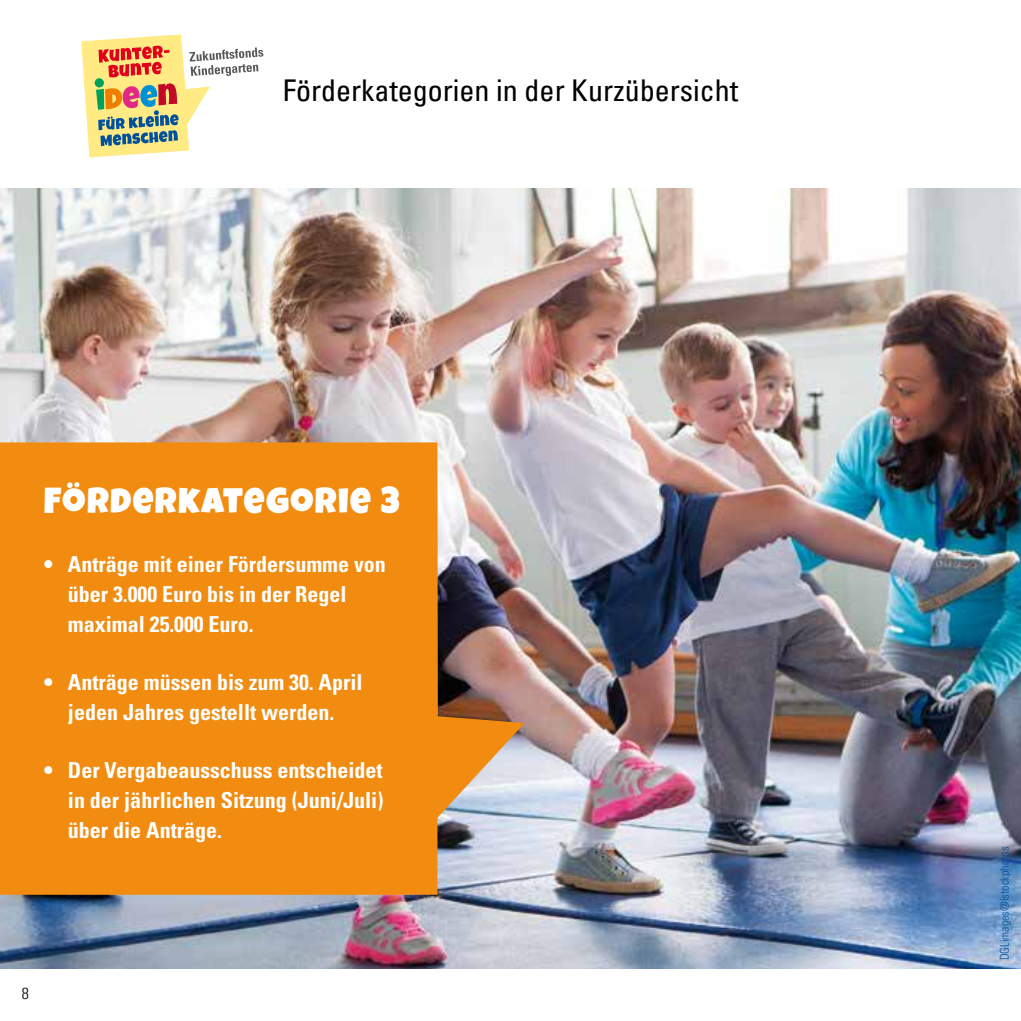
<style>
.page{position:relative;width:1021px;height:1021px;background:#fff}
.page>*{position:absolute;margin:0;border:0;box-sizing:border-box;transform-origin:0 0}
.t1{font:36px "Luckiest Guy";letter-spacing:.04em;color:#fff}
.t2{font:condensed 30px "Univers LT Pro";color:#000}
.t3{font:700 condensed 22px/30px "Univers";color:#fff}
.t4{font:300 condensed 16px "Univers";color:#000}
.t5{font:300 condensed 12px "Univers";color:#00509c}
</style>
<div class="page">
<img style="left:0;top:188px;width:1020px;height:780px">
<svg style="left:0;top:442px;width:524px;height:452px;background:#e68e25"></svg>
<svg style="left:81px;top:34px;width:182px;height:123px"></svg>
<h2 class="t2" style="left:283px;top:78px;width:456px">Förderkategorien in der Kurzübersicht</h2>
<h1 class="t1" style="left:44px;top:479px;width:357px">FÖRDERKATEGORIE 3</h1>
<p class="t3" style="left:68px;top:548px;width:319px;text-indent:-24px">• Anträge mit einer Fördersumme von über 3.000 Euro bis in der Regel maximal 25.000 Euro.</p>
<p class="t3" style="left:44px;top:666px;width:320px;text-align:center">• Anträge müssen bis zum 30. April jeden Jahres gestellt werden.</p>
<p class="t3" style="left:68px;top:755px;width:317px;text-align:justify;text-indent:-24px">• Der Vergabeausschuss entscheidet in der jährlichen Sitzung (Juni/Juli) über die Anträge.</p>
<p class="t4" style="left:22px;top:987px;width:9px">8</p>
<p class="t5" style="left:999px;top:960px;width:115px;rotate:-90deg">DGLimages@istockphotos</p>
</div>
